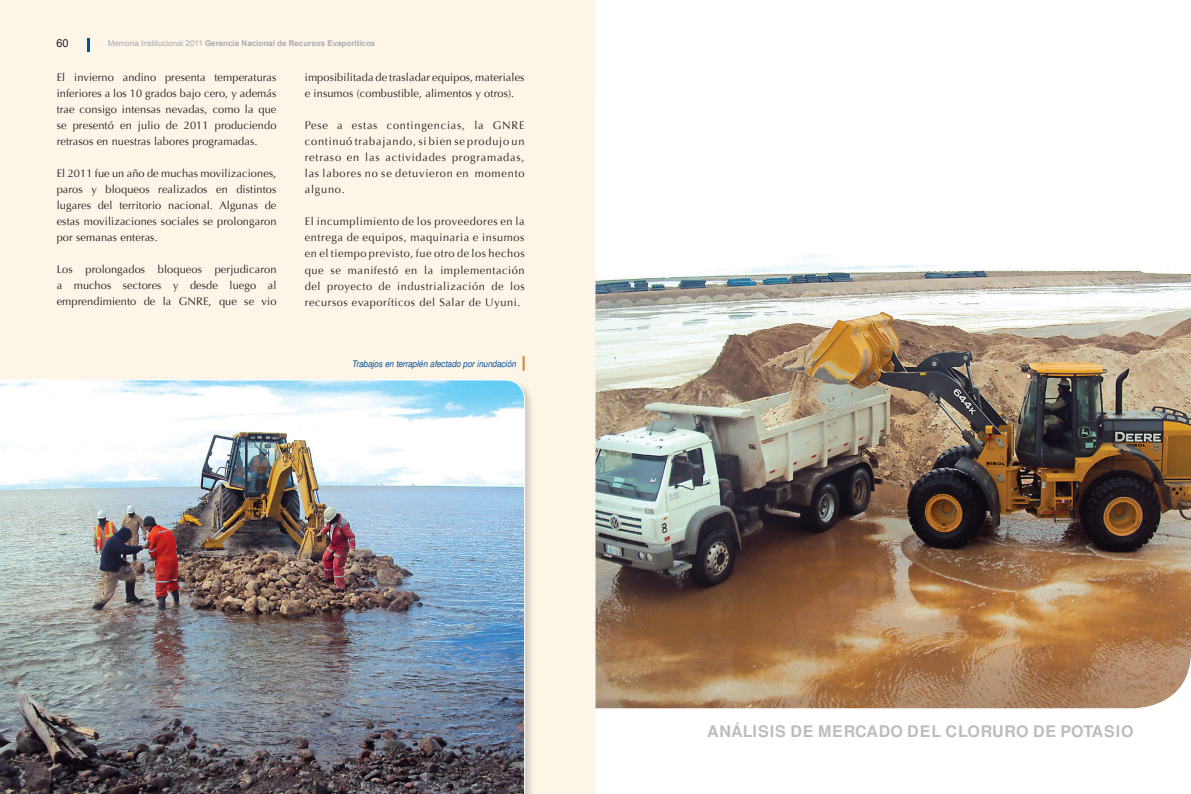
<style>
.page{position:relative;width:1191px;height:794px;background:#fff}
.page>*{position:absolute;margin:0;border:0;box-sizing:border-box;transform-origin:0 0}
.t1{font:700 16px "Free Sans";letter-spacing:.055em;color:#bcbdc0}
.t2{font:11px/16px "Optima";letter-spacing:.01em;color:#231f20;text-align:justify}
.t3{font:11px "Arial";color:#231f20}
.t4{font:italic 9px "Free Sans";color:#014d95;scale:.9 1}
.t5{font:700 8px "Arial";color:#a8a9ad}
.s1{font-weight:400}
</style>
<div class="page">
<div style="left:0;top:0;width:595px;height:794px;background:#fef5e9"></div>
<svg style="left:87px;top:38px;width:3px;height:13px"></svg>
<img style="left:0;top:380px;width:525px;height:414px">
<svg style="left:522px;top:356px;width:2px;height:15px"></svg>
<img style="left:595px;top:99px;width:596px;height:609px">
<p class="t3" style="left:56px;top:36px;width:14px">60</p>
<p class="t5" style="left:108px;top:38px;width:269px"><span class="s1">Memoria Institucional 2011</span> Gerencia Nacional de Recursos Evaporiticos</p>
<p class="t2" style="left:57px;top:69px;width:221px">El invierno andino presenta temperaturas inferiores a los 10 grados bajo cero, y además trae consigo intensas nevadas, como la que se presentó en julio de 2011 produciendo retrasos en nuestras labores programadas.</p>
<p class="t2" style="left:57px;top:165px;width:221px">El 2011 fue un año de muchas movilizaciones, paros y bloqueos realizados en distintos lugares del territorio nacional. Algunas de estas movilizaciones sociales se prolongaron por semanas enteras.</p>
<p class="t2" style="left:57px;top:261px;width:221px">Los prolongados bloqueos perjudicaron a muchos sectores y desde luego al emprendimiento de la GNRE, que se vio</p>
<p class="t2" style="left:305px;top:70px;width:221px">imposibilitada de trasladar equipos, materiales e insumos (combustible, alimentos y otros).</p>
<p class="t2" style="left:305px;top:118px;width:221px">Pese a estas contingencias, la GNRE continuó trabajando, si bien se produjo un retraso en las actividades programadas, las labores no se detuvieron en momento alguno.</p>
<p class="t2" style="left:305px;top:214px;width:221px">El incumplimiento de los proveedores en la entrega de equipos, maquinaria e insumos en el tiempo previsto, fue otro de los hechos que se manifestó en la implementación del proyecto de industrialización de los recursos evaporíticos del Salar de Uyuni.</p>
<p class="t4" style="left:352px;top:356px;width:184px">Trabajos en terraplén afectado por inundación</p>
<h1 class="t1" style="left:707px;top:718px;width:428px">ANÁLISIS DE MERCADO DEL CLORURO DE POTASIO</h1>
</div>
